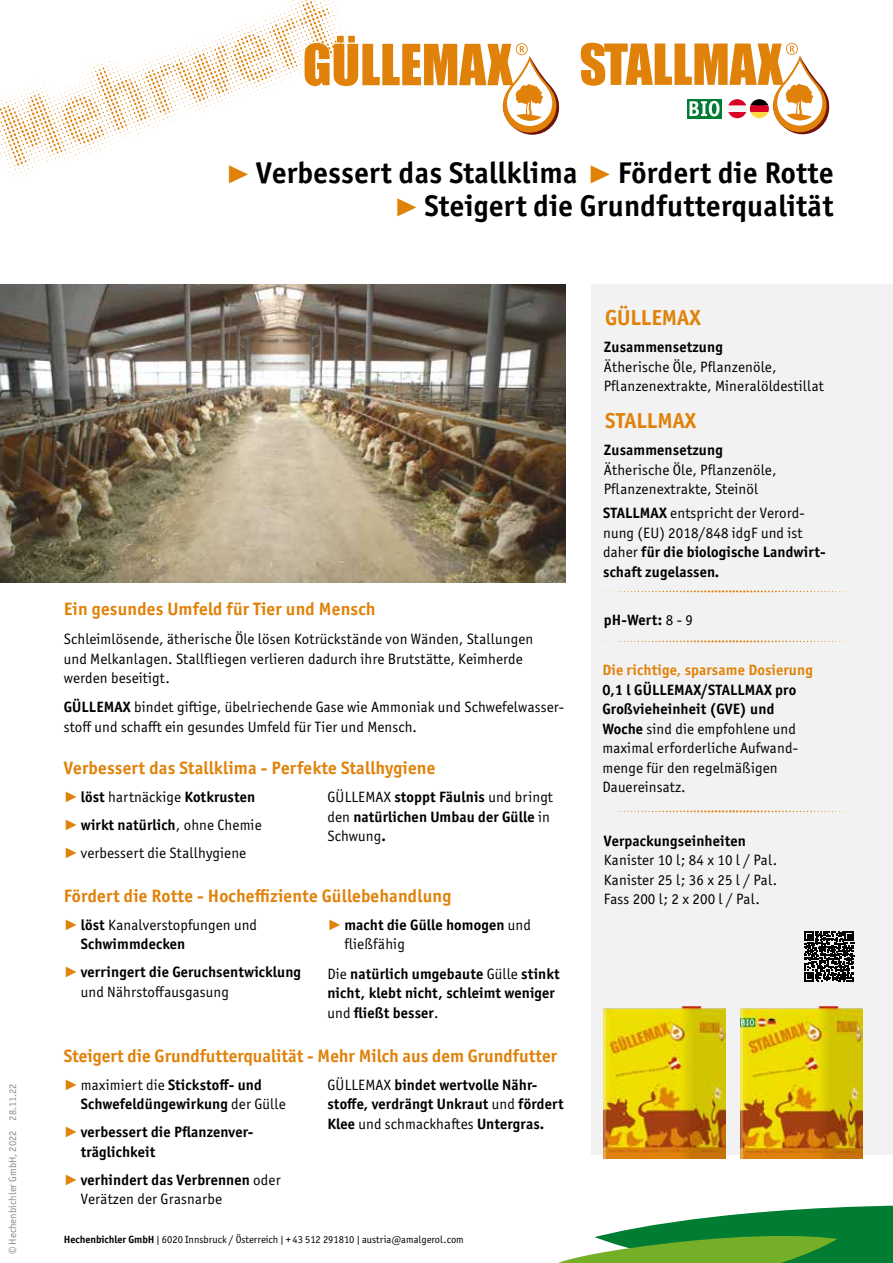
<style>
.page{position:relative;width:893px;height:1263px;background:#fff}
.page>*{position:absolute;margin:0;border:0;box-sizing:border-box;transform-origin:0 0}
.t1{font:700 30px/33px "Officina Sans ITC Pro";letter-spacing:.01em;color:#000;text-align:right}
.t2{font:700 21.75px "Officina Sans ITC Pro";color:#e0820a}
.t3{font:700 18px "Officina Sans ITC Pro";letter-spacing:.01em;color:#e0820a}
.t4{font:15px/19.5px "Officina Sans ITC Pro";letter-spacing:.01em;color:#000}
.t5{font:700 15px/19.5px "Officina Sans ITC Pro";letter-spacing:.01em;color:#000}
.t6{font:700 15px "Officina Sans ITC Pro";letter-spacing:.01em;color:#e0820a}
.t7{font:10.5px "Officina Sans ITC Pro";color:#010202}
.t8{font:10.5px "Officina Sans ITC Pro";letter-spacing:.005em;color:#706f6f}
.s1{font-family:"Arial Narrow";font-weight:400;font-size:25.5px;color:#e0820a}
.s2{font-weight:700}
.s3{font-family:"Arial";color:#e0820a}
.s4{font-weight:400}
.s5{font-family:"Arial";font-weight:400;color:#e0820a}
</style>
<div class="page">
<div style="left:591px;top:285px;width:302px;height:870px;background:#f2f2f2"></div>
<svg style="left:432px;top:43px;width:127px;height:92px"></svg>
<img style="left:604px;top:1006px;width:121px;height:153px">
<img style="left:741px;top:1006px;width:121px;height:153px">
<svg style="left:581px;top:43px;width:248px;height:91px"></svg>
<svg style="left:558px;top:1205px;width:335px;height:58px"></svg>
<img style="left:599px;top:590px;width:255px;height:3px">
<img style="left:599px;top:640px;width:255px;height:3px">
<img style="left:599px;top:810px;width:255px;height:3px">
<img style="left:0;top:0;width:432px;height:183px">
<img style="left:0;top:285px;width:566px;height:298px">
<svg style="left:804px;top:931px;width:50px;height:50px"></svg>
<p class="t8" style="left:6px;top:1120px;width:38px;rotate:-90deg">28.11.22</p>
<p class="t8" style="left:6px;top:1254px;width:126px;rotate:-90deg">© Hechenbichler GmbH, 2022</p>
<h1 class="t1" style="left:229px;top:156px;width:606px"><span class="s1">►</span>Verbessert das Stallklima <span class="s1">►</span>Fördert die Rotte <span class="s1">►</span>Steigert die Grundfutterqualität</h1>
<h2 class="t2" style="left:605px;top:304px;width:97px">GÜLLEMAX</h2>
<p class="t5" style="left:604px;top:337px;width:121px">Zusammensetzung</p>
<p class="t4" style="left:604px;top:357px;width:222px">Ätherische Öle, Pflanzenöle,<br>Pflanzenextrakte, Mineralöldestillat</p>
<h2 class="t2" style="left:605px;top:407px;width:92px">STALLMAX</h2>
<p class="t5" style="left:604px;top:440px;width:121px">Zusammensetzung</p>
<p class="t4" style="left:604px;top:460px;width:174px">Ätherische Öle, Pflanzenöle,<br>Pflanzenextrakte, Steinöl</p>
<p class="t3" style="left:64px;top:597px;width:313px">Ein gesundes Umfeld für Tier und Mensch</p>
<p class="t4" style="left:64px;top:629px;width:471px">Schleimlösende, ätherische Öle lösen Kotrückstände von Wänden, Stallungen und Melkanlagen. Stallfliegen verlieren dadurch ihre Brutstätte, Keimherde werden beseitigt.</p>
<p class="t4" style="left:64px;top:697px;width:502px"><span class="s2">GÜLLEMAX</span> bindet giftige, übelriechende Gase wie Ammoniak und Schwefelwasser&shy;stoff und schafft ein gesundes Umfeld für Tier und Mensch.</p>
<p class="t3" style="left:64px;top:757px;width:373px">Verbessert das Stallklima - Perfekte Stallhygiene</p>
<p class="t4" style="left:64px;top:783px;width:199px;line-height:28px"><span class="s3">►</span><span class="s2">löst</span> hartnäckige <span class="s2">Kotkrusten </span><span class="s3">►</span><span class="s2">wirkt natürlich</span>, ohne Chemie <span class="s3">►</span>verbessert die Stallhygiene</p>
<p class="t5" style="left:327px;top:787px;width:227px"><span class="s4">GÜLLEMAX</span> stoppt Fäulnis <span class="s4">und bringt den</span> natürlichen Umbau der Gülle <span class="s4">in<br>Schwung</span>.</p>
<p class="t3" style="left:64px;top:884px;width:389px">Fördert die Rotte - Hocheffiziente Güllebehandlung</p>
<p class="t4" style="left:81px;top:915px;width:178px;text-indent:-17px"><span class="s3">►</span><span class="s2">löst</span> Kanalverstopfungen und<br><span class="s2">Schwimmdecken</span></p>
<p class="t5" style="left:81px;top:962px;width:222px;text-indent:-17px"><span class="s5">►</span>verringert die Geruchsentwicklung <span class="s4">und Nährstoffausgasung</span></p>
<p class="t5" style="left:344px;top:915px;width:188px;text-indent:-17px"><span class="s5">►</span>macht die Gülle homogen <span class="s4">und fließfähig</span></p>
<p class="t5" style="left:327px;top:963px;width:234px"><span class="s4">Die</span> natürlich umgebaute <span class="s4">Gülle</span> stinkt nicht, klebt nicht, schleimt weniger <span class="s4">und</span> fließt besser<span class="s4">.</span></p>
<p class="t3" style="left:64px;top:1044px;width:495px">Steigert die Grundfutterqualität - Mehr Milch aus dem Grundfutter</p>
<p class="t5" style="left:81px;top:1075px;width:206px;text-indent:-17px"><span class="s5">►</span><span class="s4">maximiert die</span> Stickstoff- und<br>Schwefeldüngewirkung <span class="s4">der Gülle</span></p>
<p class="t5" style="left:81px;top:1122px;width:173px;text-indent:-17px"><span class="s5">►</span>verbessert die Pflanzenver&shy;träglichkeit</p>
<p class="t4" style="left:81px;top:1170px;width:201px;text-indent:-17px"><span class="s3">►</span><span class="s2">verhindert das Verbrennen</span> oder<br>Verätzen der Grasnarbe</p>
<p class="t5" style="left:327px;top:1075px;width:238px"><span class="s4">GÜLLEMAX</span> bindet wertvolle Nähr&shy;stoffe, verdrängt Unkraut <span class="s4">und</span> fördert<br>Klee <span class="s4">und schmackhaftes</span> Untergras.</p>
<p class="t7" style="left:64px;top:1233px;width:402px"><span class="s2">Hechenbichler GmbH</span> | 6020 Innsbruck / Österreich | + 43 512 291810 | austria@amalgerol.com</p>
<p class="t5" style="left:603px;top:503px;width:224px">STALLMAX <span class="s4">entspricht der Verord&shy;nung (EU) 2018/848 idgF und ist daher</span> für die biologische Landwirt&shy;schaft zugelassen.</p>
<p class="t5" style="left:604px;top:610px;width:90px">pH-Wert: <span class="s4">8 - 9</span></p>
<p class="t6" style="left:602px;top:661px;width:212px">Die richtige, sparsame Dosierung</p>
<p class="t4" style="left:602px;top:680px;width:197px"><span class="s2">0,1 l GÜLLEMAX/STALLMAX pro<br>Großvieheinheit (GVE) und<br>Woche</span> sind die empfohlene und maximal erforderliche Aufwand&shy;menge für den regelmäßigen<br>Dauereinsatz.</p>
<p class="t5" style="left:604px;top:831px;width:143px">Verpackungseinheiten</p>
<p class="t4" style="left:604px;top:850px;width:175px;text-align:justify">Kanister 10 l; 84 x 10 l / Pal.<br>Kanister 25 l; 36 x 25 l / Pal.<br>Fass 200 l; 2 x 200 l / Pal.</p>
</div>
